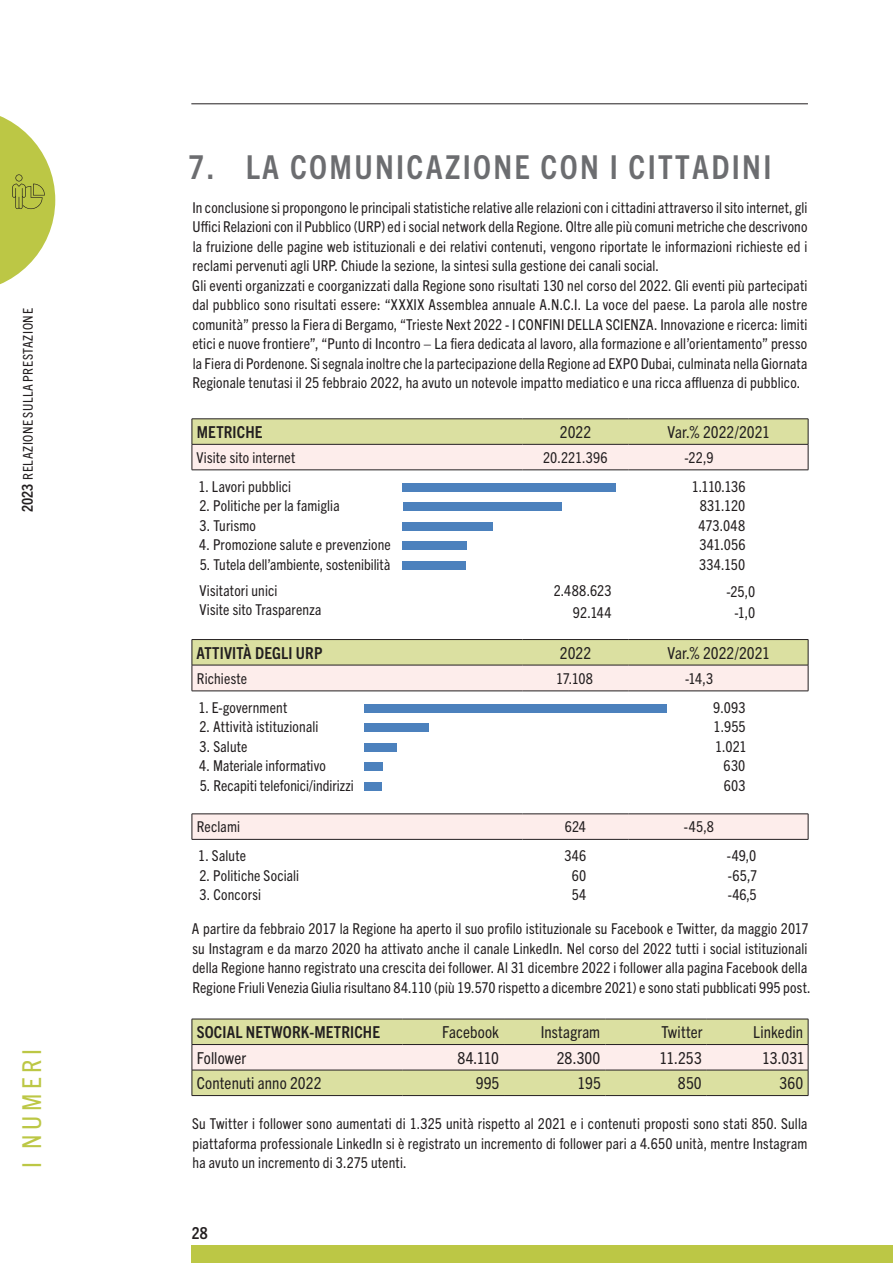
<style>
.page{position:relative;width:893px;height:1263px;background:#fff}
.page>*{position:absolute;margin:0;border:0;box-sizing:border-box;transform-origin:0 0}
.t1{font:700 condensed 33px "Trade Gothic Next LT Pro";letter-spacing:.07em;color:#6c6d70}
.t2{font:condensed 26.1px "Trade Gothic Next LT Pro";letter-spacing:.17em;color:#bcc745}
.t3{font:condensed 16.5px "Trade Gothic Next LT Pro";letter-spacing:.005em;color:#231f20}
.t4{font:700 condensed 16.5px "Trade Gothic Next LT Pro";letter-spacing:.01em;color:#231f20}
.t5{font:condensed 15px/19.5px "Trade Gothic Next LT Pro";letter-spacing:.01em;color:#231f20}
.t6{font:condensed 13.5px "Trade Gothic Next LT Pro";letter-spacing:.05em;color:#231f20}
.s1{font-weight:700;font-size:15px}
</style>
<div class="page">
<div style="left:192px;top:1245px;width:701px;height:18px;background:#bcc745"></div>
<svg style="left:0;top:116px;width:55px;height:169px"></svg>
<svg style="left:192px;top:419px;width:617px;height:51px;background:#e8e2c3"></svg>
<hr style="left:192px;top:419px;width:331px;height:1px;background:#231f20">
<hr style="left:523px;top:419px;width:105px;height:1px;background:#231f20">
<hr style="left:628px;top:419px;width:180px;height:1px;background:#231f20">
<hr style="left:192px;top:444px;width:331px;height:1px;background:#231f20">
<hr style="left:523px;top:444px;width:105px;height:1px;background:#231f20">
<hr style="left:628px;top:444px;width:180px;height:1px;background:#231f20">
<hr style="left:192px;top:470px;width:331px;height:1px;background:#231f20">
<hr style="left:523px;top:470px;width:105px;height:1px;background:#231f20">
<hr style="left:628px;top:470px;width:180px;height:1px;background:#231f20">
<div style="left:403px;top:483px;width:213px;height:9px;background:#4c81bd"></div>
<div style="left:403px;top:502px;width:158px;height:9px;background:#4c81bd"></div>
<div style="left:403px;top:522px;width:90px;height:9px;background:#4c81bd"></div>
<div style="left:403px;top:541px;width:64px;height:9px;background:#4c81bd"></div>
<div style="left:403px;top:561px;width:63px;height:9px;background:#4c81bd"></div>
<svg style="left:192px;top:639px;width:617px;height:52px;background:#e7e1c1"></svg>
<hr style="left:192px;top:639px;width:331px;height:1px;background:#231f20">
<hr style="left:523px;top:639px;width:105px;height:1px;background:#231f20">
<hr style="left:628px;top:639px;width:180px;height:1px;background:#231f20">
<hr style="left:192px;top:665px;width:331px;height:1px;background:#231f20">
<hr style="left:523px;top:665px;width:105px;height:1px;background:#231f20">
<hr style="left:628px;top:665px;width:180px;height:1px;background:#231f20">
<hr style="left:192px;top:691px;width:331px;height:1px;background:#231f20">
<hr style="left:523px;top:691px;width:105px;height:1px;background:#231f20">
<hr style="left:628px;top:691px;width:180px;height:1px;background:#231f20">
<div style="left:364px;top:704px;width:303px;height:8px;background:#4c81bd"></div>
<div style="left:364px;top:723px;width:65px;height:9px;background:#4c81bd"></div>
<div style="left:364px;top:743px;width:33px;height:8px;background:#4c81bd"></div>
<div style="left:364px;top:762px;width:19px;height:9px;background:#4c81bd"></div>
<div style="left:364px;top:782px;width:18px;height:8px;background:#4c81bd"></div>
<hr style="left:192px;top:839px;width:331px;height:1px;background:#231f20">
<hr style="left:523px;top:839px;width:105px;height:1px;background:#231f20">
<svg style="left:192px;top:814px;width:617px;height:25px;background:#f8e8e6"></svg>
<hr style="left:628px;top:839px;width:180px;height:1px;background:#231f20">
<svg style="left:192px;top:1019px;width:617px;height:76px;background:#e4e2b8"></svg>
<hr style="left:192px;top:1019px;width:211px;height:1px;background:#231f20">
<hr style="left:403px;top:1019px;width:101px;height:1px;background:#231f20">
<hr style="left:504px;top:1019px;width:101px;height:1px;background:#231f20">
<hr style="left:605px;top:1019px;width:102px;height:1px;background:#231f20">
<hr style="left:707px;top:1019px;width:101px;height:1px;background:#231f20">
<hr style="left:192px;top:1044px;width:211px;height:1px;background:#231f20">
<hr style="left:403px;top:1044px;width:101px;height:1px;background:#231f20">
<hr style="left:504px;top:1044px;width:101px;height:1px;background:#231f20">
<hr style="left:605px;top:1044px;width:102px;height:1px;background:#231f20">
<hr style="left:707px;top:1044px;width:101px;height:1px;background:#231f20">
<hr style="left:192px;top:1070px;width:211px;height:1px;background:#231f20">
<hr style="left:403px;top:1070px;width:101px;height:1px;background:#231f20">
<hr style="left:504px;top:1070px;width:101px;height:1px;background:#231f20">
<hr style="left:605px;top:1070px;width:102px;height:1px;background:#231f20">
<hr style="left:707px;top:1070px;width:101px;height:1px;background:#231f20">
<hr style="left:192px;top:1095px;width:211px;height:1px;background:#231f20">
<hr style="left:403px;top:1095px;width:101px;height:1px;background:#231f20">
<hr style="left:504px;top:1095px;width:101px;height:1px;background:#231f20">
<hr style="left:605px;top:1095px;width:102px;height:1px;background:#231f20">
<hr style="left:707px;top:1095px;width:101px;height:1px;background:#231f20">
<hr style="left:191px;top:103px;width:617px;height:1px;background:#231f20">
<p class="t6" style="left:19px;top:512px;width:206px;rotate:-90deg"><span class="s1">2023</span> RELAZIONE SULLA PRESTAZIONE</p>
<h2 class="t2" style="left:14px;top:1168px;width:120px;rotate:-90deg">I NUMERI</h2>
<h1 class="t1" style="left:189px;top:144px;width:584px">7. LA COMUNICAZIONE CON I CITTADINI</h1>
<p class="t5" style="left:192px;top:196px;width:617px">In conclusione si propongono le principali statistiche relative alle relazioni con i cittadini attraverso il sito internet, gli Uffici Relazioni con il Pubblico (URP) ed i social network della Regione. Oltre alle più comuni metriche che descrivono la fruizione delle pagine web istituzionali e dei relativi contenuti, vengono riportate le informazioni richieste ed i reclami pervenuti agli URP. Chiude la sezione, la sintesi sulla gestione dei canali social.<br>Gli eventi organizzati e coorganizzati dalla Regione sono risultati 130 nel corso del 2022. Gli eventi più partecipati dal pubblico sono risultati essere: “XXXIX Assemblea annuale A.N.C.I. La voce del paese. La parola alle nostre comunità” presso la Fiera di Bergamo, “Trieste Next 2022 - I CONFINI DELLA SCIENZA. Innovazione e ricerca: limiti etici e nuove frontiere”, “Punto di Incontro – La fiera dedicata al lavoro, alla formazione e all’orientamento” presso la Fiera di Pordenone. Si segnala inoltre che la partecipazione della Regione ad EXPO Dubai, culminata nella Giornata Regionale tenutasi il 25 febbraio 2022, ha avuto un notevole impatto mediatico e una ricca affluenza di pubblico.</p>
<p class="t4" style="left:197px;top:421px;width:67px">METRICHE</p>
<p class="t3" style="left:560px;top:421px;width:33px">2022</p>
<p class="t3" style="left:667px;top:421px;width:104px">Var.% 2022/2021</p>
<p class="t5" style="left:197px;top:447px;width:100px">Visite sito internet</p>
<p class="t5" style="left:543px;top:447px;width:66px">20.221.396</p>
<p class="t5" style="left:684px;top:447px;width:31px">-22,9</p>
<p class="t5" style="left:198px;top:476px;width:94px">1. Lavori pubblici</p>
<p class="t5" style="left:200px;top:495px;width:142px">2. Politiche per la famiglia</p>
<p class="t5" style="left:200px;top:515px;width:58px">3. Turismo</p>
<p class="t5" style="left:199px;top:534px;width:193px">4. Promozione salute e prevenzione</p>
<p class="t5" style="left:200px;top:554px;width:192px">5. Tutela dell’ambiente, sostenibilità</p>
<p class="t5" style="left:692px;top:476px;width:55px;text-align:center">1.110.136<br>831.120<br>473.048<br>341.056<br>334.150</p>
<p class="t5" style="left:200px;top:580px;width:123px">Visitatori unici<br>Visite sito Trasparenza</p>
<p class="t5" style="left:554px;top:579px;width:59px;line-height:21.9px;text-align:right">2.488.623<br>92.144</p>
<p class="t5" style="left:726px;top:581px;width:30px">-25,0</p>
<p class="t5" style="left:734px;top:602px;width:22px">-1,0</p>
<p class="t4" style="left:196px;top:641px;width:127px">ATTIVITÀ DEGLI URP</p>
<p class="t3" style="left:560px;top:641px;width:33px">2022</p>
<p class="t3" style="left:667px;top:641px;width:104px">Var.% 2022/2021</p>
<p class="t5" style="left:197px;top:668px;width:52px">Richieste</p>
<p class="t5" style="left:556px;top:668px;width:38px">17.108</p>
<p class="t5" style="left:685px;top:668px;width:30px">-14,3</p>
<p class="t5" style="left:198px;top:696px;width:90px">1. E-government</p>
<p class="t5" style="left:200px;top:716px;width:120px">2. Attività istituzionali</p>
<p class="t5" style="left:200px;top:735px;width:49px">3. Salute</p>
<p class="t5" style="left:199px;top:755px;width:128px">4. Materiale informativo</p>
<p class="t5" style="left:200px;top:774px;width:156px">5. Recapiti telefonici/indirizzi</p>
<p class="t5" style="left:713px;top:696px;width:35px;text-align:right">9.093<br>1.955<br>1.021<br>630<br>603</p>
<p class="t5" style="left:197px;top:816px;width:45px">Reclami</p>
<p class="t5" style="left:565px;top:816px;width:23px">624</p>
<p class="t5" style="left:684px;top:816px;width:32px">-45,8</p>
<p class="t5" style="left:198px;top:845px;width:49px">1. Salute</p>
<p class="t5" style="left:199px;top:864px;width:101px">2. Politiche Sociali</p>
<p class="t5" style="left:200px;top:884px;width:63px">3. Concorsi</p>
<p class="t5" style="left:565px;top:845px;width:23px;text-align:center">346<br>60<br>54</p>
<p class="t5" style="left:192px;top:918px;width:620px">A partire da febbraio 2017 la Regione ha aperto il suo profilo istituzionale su Facebook e Twitter, da maggio 2017 su Instagram e da marzo 2020 ha attivato anche il canale LinkedIn. Nel corso del 2022 tutti i social istituzionali della Regione hanno registrato una crescita dei follower. Al 31 dicembre 2022 i follower alla pagina Facebook della Regione Friuli Venezia Giulia risultano 84.110 (più 19.570 rispetto a dicembre 2021) e sono stati pubblicati 995 post.</p>
<p class="t4" style="left:197px;top:1021px;width:185px">SOCIAL NETWORK-METRICHE</p>
<p class="t3" style="left:442px;top:1021px;width:58px">Facebook</p>
<p class="t3" style="left:541px;top:1021px;width:61px">Instagram</p>
<p class="t3" style="left:661px;top:1021px;width:43px">Twitter</p>
<p class="t3" style="left:753px;top:1021px;width:51px">Linkedin</p>
<p class="t3" style="left:197px;top:1046px;width:51px">Follower</p>
<p class="t3" style="left:457px;top:1046px;width:43px">84.110</p>
<p class="t3" style="left:557px;top:1046px;width:45px">28.300</p>
<p class="t3" style="left:659px;top:1046px;width:44px">11.253</p>
<p class="t3" style="left:762px;top:1046px;width:44px">13.031</p>
<p class="t3" style="left:197px;top:1072px;width:126px">Contenuti anno 2022</p>
<p class="t3" style="left:476px;top:1072px;width:25px">995</p>
<p class="t3" style="left:578px;top:1072px;width:25px">195</p>
<p class="t3" style="left:678px;top:1072px;width:25px">850</p>
<p class="t3" style="left:779px;top:1072px;width:25px">360</p>
<p class="t5" style="left:192px;top:1113px;width:617px;text-align:justify">Su Twitter i follower sono aumentati di 1.325 unità rispetto al 2021 e i contenuti proposti sono stati 850. Sulla piattaforma professionale LinkedIn si è registrato un incremento di follower pari a 4.650 unità, mentre Instagram ha avuto un incremento di 3.275 utenti.</p>
<p class="t5" style="left:727px;top:845px;width:32px;text-align:justify">-49,0 -65,7 -46,5</p>
<p class="t4" style="left:192px;top:1221px;width:17px">28</p>
</div>
